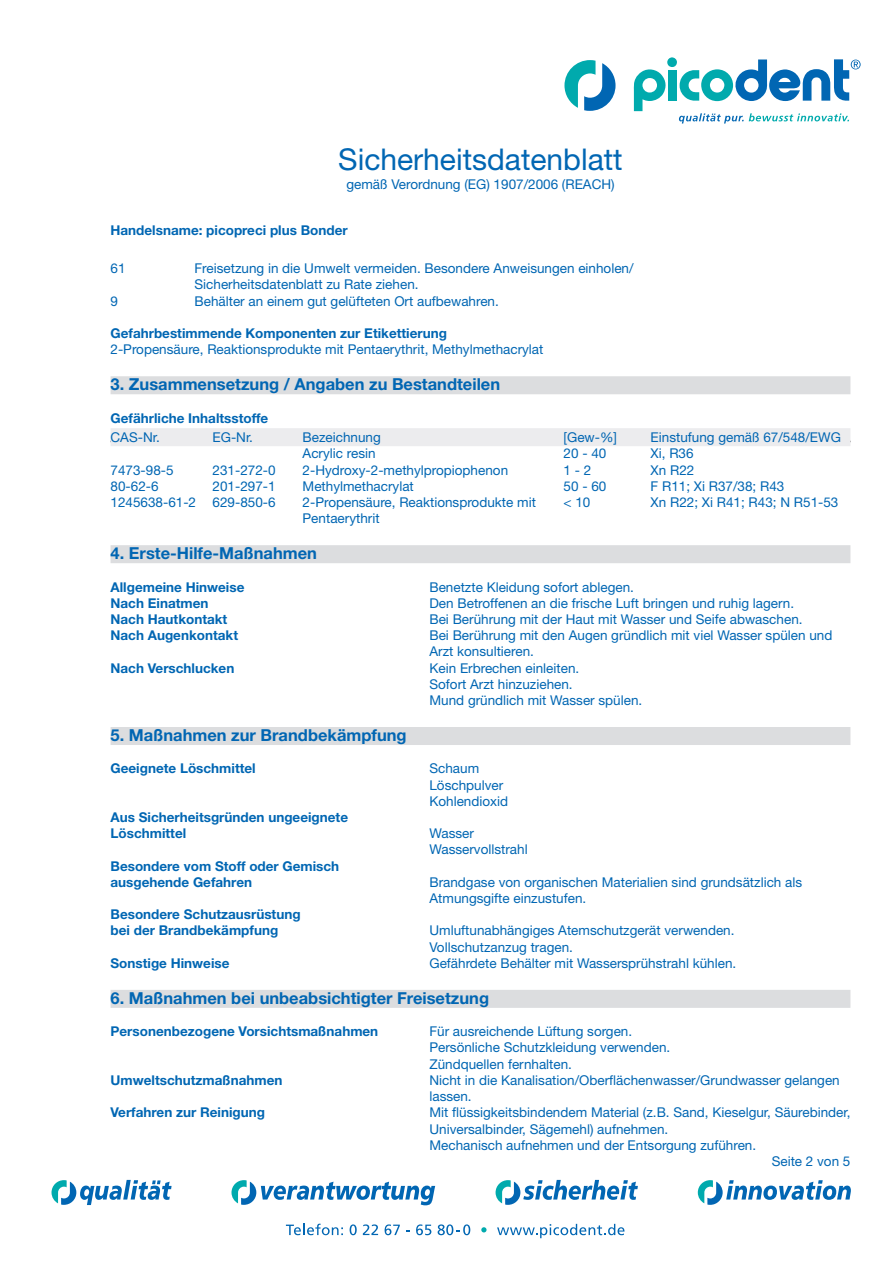
<style>
.page{position:relative;width:893px;height:1263px;background:#fff}
.page>*{position:absolute;margin:0;border:0;box-sizing:border-box;transform-origin:0 0}
.t1{font:30px "Helvetica Neue LT Std";color:#0166b3}
.t2{font:700 16.5px "Helvetica Neue LT Std";color:#0166b3}
.t3{font:13.5px/16.2px "Helvetica Neue LT Std";color:#0166b3}
.t4{font:700 13.5px/16.2px "Helvetica Neue LT Std";color:#0166b3}
.t5{font:13.5px "Helvetica Neue";color:#0166b3}
</style>
<div class="page">
<svg style="left:52px;top:1180px;width:120px;height:25px"></svg>
<svg style="left:496px;top:1180px;width:142px;height:25px"></svg>
<svg style="left:698px;top:1180px;width:153px;height:25px"></svg>
<svg style="left:231px;top:1180px;width:204px;height:25px"></svg>
<svg style="left:286px;top:1224px;width:57px;height:11px"></svg>
<svg style="left:350px;top:1224px;width:7px;height:11px"></svg>
<svg style="left:363px;top:1224px;width:15px;height:11px"></svg>
<svg style="left:385px;top:1224px;width:15px;height:11px"></svg>
<svg style="left:416px;top:1224px;width:15px;height:11px"></svg>
<svg style="left:438px;top:1224px;width:32px;height:11px"></svg>
<svg style="left:481px;top:1227px;width:6px;height:5px"></svg>
<svg style="left:497px;top:1224px;width:127px;height:14px"></svg>
<svg style="left:634px;top:69px;width:32px;height:42px"></svg>
<div style="left:668px;top:70px;width:9px;height:31px;background:#00aaad"></div>
<div style="left:667px;top:57px;width:10px;height:10px;background:#00aaad;border-radius:50%"></div>
<svg style="left:564px;top:60px;width:51px;height:51px"></svg>
<svg style="left:679px;top:113px;width:170px;height:11px"></svg>
<svg style="left:680px;top:59px;width:181px;height:42px"></svg>
<div style="left:111px;top:376px;width:739px;height:18px;background:#dcdddf"></div>
<div style="left:111px;top:428px;width:739px;height:18px;background:#ececee"></div>
<div style="left:111px;top:545px;width:739px;height:18px;background:#dcdddf"></div>
<div style="left:111px;top:727px;width:739px;height:18px;background:#dcdddf"></div>
<div style="left:111px;top:990px;width:739px;height:18px;background:#dcdddf"></div>
<h1 class="t1" style="left:338px;top:142px;width:286px">Sicherheitsdatenblatt</h1>
<p class="t3" style="left:346px;top:176px;width:270px">gemäß Verordnung (EG) 1907/2006 (REACH)</p>
<p class="t4" style="left:111px;top:222px;width:239px">Handelsname: picopreci plus Bonder</p>
<p class="t3" style="left:111px;top:260px;width:17px">61</p>
<p class="t3" style="left:195px;top:260px;width:441px">Freisetzung in die Umwelt vermeiden. Besondere Anweisungen einholen/<br>Sicherheitsdatenblatt zu Rate ziehen.</p>
<p class="t3" style="left:111px;top:293px;width:9px">9</p>
<p class="t3" style="left:195px;top:293px;width:306px">Behälter an einem gut gelüfteten Ort aufbewahren.</p>
<p class="t4" style="left:111px;top:325px;width:338px">Gefahrbestimmende Komponenten zur Etikettierung</p>
<p class="t3" style="left:111px;top:341px;width:434px">2-Propensäure, Reaktionsprodukte mit Pentaerythrit, Methylmethacrylat</p>
<p class="t2" style="left:111px;top:374px;width:391px">3. Zusammensetzung / Angaben zu Bestandteilen</p>
<p class="t4" style="left:111px;top:409px;width:159px">Gefährliche Inhaltsstoffe</p>
<p class="t5" style="left:111px;top:429px;width:51px">CAS-Nr.</p>
<p class="t5" style="left:213px;top:429px;width:42px">EG-Nr.</p>
<p class="t5" style="left:303px;top:429px;width:80px">Bezeichnung</p>
<p class="t5" style="left:564px;top:429px;width:55px">[Gew-%]</p>
<p class="t5" style="left:651px;top:429px;width:192px">Einstufung gemäß 67/548/EWG</p>
<p class="t3" style="left:303px;top:445px;width:74px">Acrylic resin</p>
<p class="t3" style="left:564px;top:445px;width:44px">20 - 40</p>
<p class="t3" style="left:651px;top:445px;width:45px">Xi, R36</p>
<p class="t3" style="left:111px;top:461px;width:65px">7473-98-5</p>
<p class="t3" style="left:213px;top:461px;width:65px">231-272-0</p>
<p class="t3" style="left:303px;top:461px;width:207px">2-Hydroxy-2-methylpropiophenon</p>
<p class="t3" style="left:564px;top:461px;width:29px">1 - 2</p>
<p class="t3" style="left:651px;top:461px;width:45px">Xn R22</p>
<p class="t3" style="left:111px;top:478px;width:50px">80-62-6</p>
<p class="t3" style="left:213px;top:478px;width:65px">201-297-1</p>
<p class="t3" style="left:303px;top:478px;width:113px">Methylmethacrylat</p>
<p class="t3" style="left:564px;top:478px;width:44px">50 - 60</p>
<p class="t3" style="left:651px;top:478px;width:135px">F R11; Xi R37/38; R43</p>
<p class="t3" style="left:111px;top:494px;width:167px">1245638-61-2 629-850-6</p>
<p class="t3" style="left:303px;top:494px;width:235px">2-Propensäure, Reaktionsprodukte mit</p>
<p class="t3" style="left:564px;top:494px;width:28px">&lt; 10</p>
<p class="t3" style="left:651px;top:494px;width:189px">Xn R22; Xi R41; R43; N R51-53</p>
<p class="t3" style="left:303px;top:510px;width:79px">Pentaerythrit</p>
<p class="t2" style="left:111px;top:543px;width:208px">4. Erste-Hilfe-Maßnahmen</p>
<p class="t4" style="left:111px;top:578px;width:135px">Allgemeine Hinweise</p>
<p class="t3" style="left:429px;top:578px;width:206px">Benetzte Kleidung sofort ablegen.</p>
<p class="t4" style="left:111px;top:595px;width:99px">Nach Einatmen</p>
<p class="t3" style="left:429px;top:595px;width:366px">Den Betroffenen an die frische Luft bringen und ruhig lagern.</p>
<p class="t4" style="left:111px;top:611px;width:118px">Nach Hautkontakt</p>
<p class="t3" style="left:429px;top:611px;width:375px">Bei Berührung mit der Haut mit Wasser und Seife abwaschen.</p>
<p class="t4" style="left:111px;top:627px;width:129px">Nach Augenkontakt</p>
<p class="t3" style="left:429px;top:627px;width:404px">Bei Berührung mit den Augen gründlich mit viel Wasser spülen und<br>Arzt konsultieren.</p>
<p class="t4" style="left:111px;top:659px;width:125px">Nach Verschlucken</p>
<p class="t3" style="left:429px;top:659px;width:214px">Kein Erbrechen einleiten.<br>Sofort Arzt hinzuziehen.<br>Mund gründlich mit Wasser spülen.</p>
<p class="t2" style="left:111px;top:725px;width:298px">5. Maßnahmen zur Brandbekämpfung</p>
<p class="t4" style="left:111px;top:760px;width:147px">Geeignete Löschmittel</p>
<p class="t3" style="left:429px;top:760px;width:80px">Schaum<br>Löschpulver<br>Kohlendioxid</p>
<p class="t4" style="left:111px;top:809px;width:239px">Aus Sicherheitsgründen ungeeignete<br>Löschmittel</p>
<p class="t3" style="left:429px;top:825px;width:100px">Wasser<br>Wasservollstrahl</p>
<p class="t4" style="left:111px;top:857px;width:230px">Besondere vom Stoff oder Gemisch ausgehende Gefahren</p>
<p class="t4" style="left:111px;top:906px;width:192px">Besondere Schutzausrüstung bei der Brandbekämpfung</p>
<p class="t3" style="left:429px;top:874px;width:374px">Brandgase von organischen Materialien sind grundsätzlich als<br>Atmungsgifte einzustufen.</p>
<p class="t3" style="left:429px;top:922px;width:307px">Umluftunabhängiges Atemschutzgerät verwenden.<br>Vollschutzanzug tragen.</p>
<p class="t4" style="left:111px;top:955px;width:120px">Sonstige Hinweise</p>
<p class="t3" style="left:429px;top:955px;width:308px">Gefährdete Behälter mit Wassersprühstrahl kühlen.</p>
<p class="t2" style="left:111px;top:988px;width:380px">6. Maßnahmen bei unbeabsichtigter Freisetzung</p>
<p class="t4" style="left:111px;top:1023px;width:269px">Personenbezogene Vorsichtsmaßnahmen</p>
<p class="t3" style="left:429px;top:1023px;width:242px">Für ausreichende Lüftung sorgen.<br>Persönliche Schutzkleidung verwenden.<br>Zündquellen fernhalten.</p>
<p class="t4" style="left:111px;top:1072px;width:173px">Umweltschutzmaßnahmen</p>
<p class="t3" style="left:429px;top:1072px;width:412px">Nicht in die Kanalisation/Oberflächenwasser/Grundwasser gelangen lassen.</p>
<p class="t4" style="left:111px;top:1104px;width:156px">Verfahren zur Reinigung</p>
<p class="t3" style="left:429px;top:1104px;width:422px">Mit flüssigkeitsbindendem Material (z.B. Sand, Kieselgur, Säurebinder,<br>Universalbinder, Sägemehl) aufnehmen.<br>Mechanisch aufnehmen und der Entsorgung zuführen.</p>
<p class="t3" style="left:772px;top:1153px;width:80px">Seite 2 von 5</p>
</div>
